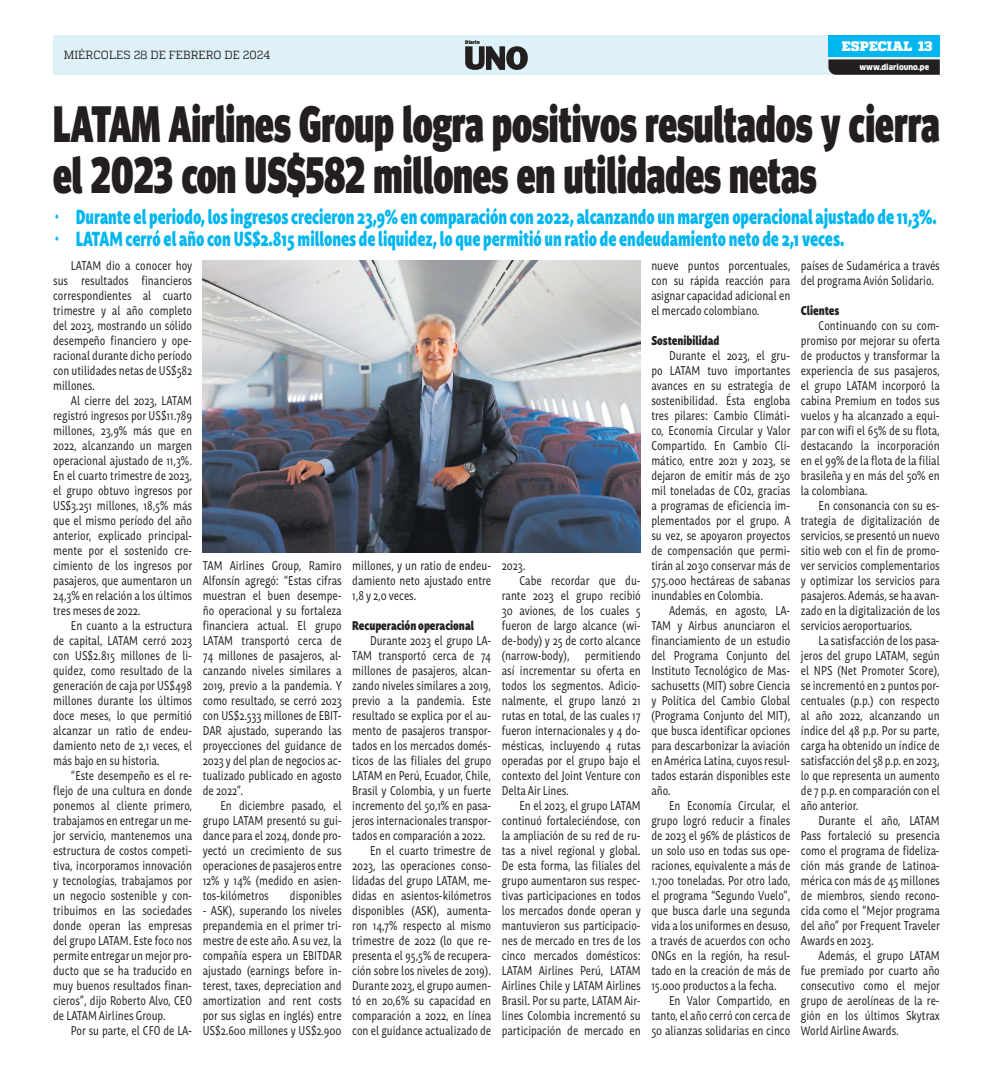
<style>
.page{position:relative;width:993px;height:1081px;background:#fff}
.page>*{position:absolute;margin:0;border:0;box-sizing:border-box;transform-origin:0 0}
.t1{font:900 51.25px/51.2px "Meta Head OT";color:#231f20;scale:.73 1}
.t2{font:900 20px "Mastro Sans";color:#00b6f0;scale:.71 1}
.t3{font:900 13.75px "Quadon";letter-spacing:.005em;color:#fff}
.t4{font:12.5px/15px "Mastro Sans";color:#231f20;text-align:justify;scale:.79 1}
.t5{font:900 12.5px "Mastro Sans";color:#231f20;scale:.79 1}
.t6{font:11.75px "Quadon";color:#231f20;scale:.95 1}
.t7{font:900 7.88px "Clan Pro";color:#fff;scale:.95 1}
.t8{font:900 4.88px "Clan Pro";letter-spacing:-.01em;color:#231f20}
.s1{font-weight:400}
</style>
<div class="page">
<div style="left:53px;top:35px;width:886px;height:40px;background:#dff1f8"></div>
<div style="left:828px;top:35px;width:111px;height:22px;background:#00b6f0"></div>
<svg style="left:828px;top:59px;width:111px;height:16px;background:#2d2a2b"></svg>
<svg style="left:465px;top:46px;width:62px;height:24px"></svg>
<img style="left:203px;top:260px;width:437px;height:292px">
<p class="t6" style="left:64px;top:48px;width:218px">MIÉRCOLES 28 DE FEBRERO DE 2024</p>
<p class="t8" style="left:465px;top:40px;width:16px">Diario</p>
<p class="t3" style="left:841px;top:38px;width:92px">ESPECIAL 13</p>
<p class="t7" style="left:859px;top:62px;width:75px">www.diariouno.pe</p>
<p class="t1" style="left:53px;top:97px;width:1215px">LATAM Airlines Group logra positivos resultados y cierra el 2023 con US$582 millones en utilidades netas</p>
<p class="t2" style="left:53px;top:200px;width:1245px"><span class="s1">•</span> Durante el periodo, los ingresos crecieron 23,9% en comparación con 2022, alcanzando un margen operacional ajustado de 11,3%.</p>
<p class="t2" style="left:53px;top:222px;width:1115px"><span class="s1">•</span> LATAM cerró el año con US$2.815 millones de liquidez, lo que permitió un ratio de endeudamiento neto de 2,1 veces.</p>
<p class="t4" style="left:53px;top:257px;width:177px;text-indent:18px">LATAM dio a conocer hoy sus resultados financieros correspondientes al cuarto trimestre y al año completo del 2023, mostrando un sólido desempeño financiero y ope&shy;racional durante dicho período con utilidades netas de US$582 millones.</p>
<p class="t4" style="left:53px;top:392px;width:178px;text-indent:18px">Al cierre del 2023, LATAM registró ingresos por US$11.789 millones, 23,9% más que en 2022, alcanzando un margen operacional ajustado de 11,3%.<br>En el cuarto trimestre de 2023, el grupo obtuvo ingresos por US$3.251 millones, 18,5% más que el mismo período del año anterior, explicado principal&shy;mente por el sostenido cre&shy;cimiento de los ingresos por pasajeros, que aumentaron un 24,3% en relación a los últimos tres meses de 2022.</p>
<p class="t4" style="left:53px;top:617px;width:177px;text-indent:18px">En cuanto a la estructura de capital, LATAM cerró 2023 con US$2.815 millones de li&shy;quidez, como resultado de la generación de caja por US$498 millones durante los últimos doce meses, lo que permitió alcanzar un ratio de endeu&shy;damiento neto de 2,1 veces, el más bajo en su historia.</p>
<p class="t4" style="left:53px;top:767px;width:178px;text-indent:18px">“Este desempeño es el re&shy;flejo de una cultura en donde ponemos al cliente primero, trabajamos en entregar un me&shy;jor servicio, mantenemos una estructura de costos competi&shy;tiva, incorporamos innovación y tecnologías, trabajamos por un negocio sostenible y con&shy;tribuimos en las sociedades donde operan las empresas del grupo LATAM. Este foco nos permite entregar un mejor pro&shy;ducto que se ha traducido en muy buenos resultados finan&shy;cieros”, dijo Roberto Alvo, CEO de LATAM Airlines Group.</p>
<p class="t4" style="left:71px;top:1022px;width:155px">Por su parte, el CFO de LA-</p>
<p class="t4" style="left:203px;top:557px;width:178px">TAM Airlines Group, Ramiro Alfonsín agregó: “Estas cifras muestran el buen desempe&shy;ño operacional y su fortaleza financiera actual. El grupo LATAM transportó cerca de 74 millones de pasajeros, al&shy;canzando niveles similares a 2019, previo a la pandemia. Y como resultado, se cerró 2023 con US$2.533 millones de EBIT-DAR ajustado, superando las proyecciones del guidance de 2023 y del plan de negocios ac&shy;tualizado publicado en agosto de 2022”.</p>
<p class="t4" style="left:203px;top:797px;width:177px;text-indent:18px">En diciembre pasado, el grupo LATAM presentó su gui&shy;dance para el 2024, donde pro&shy;yectó un crecimiento de sus operaciones de pasajeros entre 12% y 14% (medido en asien&shy;tos-kilómetros</p>
<p class="t4" style="left:290px;top:887px;width:67px">disponibles</p>
<p class="t4" style="left:203px;top:902px;width:177px">- ASK), superando los niveles prepandemia en el primer tri&shy;mestre de este año. A su vez, la compañía espera un EBITDAR ajustado (earnings before in&shy;terest, taxes, depreciation and amortization and rent costs por sus siglas en inglés) entre US$2.600 millones y US$2.900</p>
<p class="t4" style="left:352px;top:557px;width:177px">millones, y un ratio de endeu&shy;damiento neto ajustado entre 1,8 y 2,0 veces.</p>
<p class="t5" style="left:352px;top:615px;width:156px">Recuperación operacional</p>
<p class="t4" style="left:352px;top:632px;width:177px;text-indent:18px">Durante 2023 el grupo LA-TAM transportó cerca de 74 millones de pasajeros, alcan&shy;zando niveles similares a 2019, previo a la pandemia. Este resultado se explica por el au&shy;mento de pasajeros transpor&shy;tados en los mercados domés&shy;ticos de las filiales del grupo LATAM en Perú, Ecuador, Chile, Brasil y Colombia, y un fuerte incremento del 50,1% en pasa&shy;jeros internacionales transpor&shy;tados en comparación a 2022.</p>
<p class="t4" style="left:352px;top:842px;width:177px;text-indent:18px">En el cuarto trimestre de 2023, las operaciones conso&shy;lidadas del grupo LATAM, me&shy;didas en asientos-kilómetros disponibles (ASK), aumenta&shy;ron 14,7% respecto al mismo trimestre de 2022 (lo que re&shy;presenta el 95,5% de recupera&shy;ción sobre los niveles de 2019).<br>Durante 2023, el grupo aumen&shy;tó en 20,6% su capacidad en comparación a 2022, en línea con el guidance actualizado de</p>
<p class="t4" style="left:501px;top:557px;width:32px">2023.</p>
<p class="t4" style="left:501px;top:572px;width:177px;text-indent:18px">Cabe recordar que du&shy;rante 2023 el grupo recibió 30 aviones, de los cuales 5 fueron de largo alcance (wi&shy;de-body) y 25 de corto alcance (narrow-body), permitiendo así incrementar su oferta en todos los segmentos. Adicio&shy;nalmente, el grupo lanzó 21 rutas en total, de las cuales 17 fueron internacionales y 4 do&shy;mésticas, incluyendo 4 rutas operadas por el grupo bajo el contexto del Joint Venture con Delta Air Lines.</p>
<p class="t4" style="left:501px;top:797px;width:177px;text-indent:18px">En el 2023, el grupo LATAM continuó fortaleciéndose, con la ampliación de su red de ru&shy;tas a nivel regional y global.<br>De esta forma, las filiales del grupo aumentaron sus respec&shy;tivas participaciones en todos los mercados donde operan y mantuvieron sus participacio&shy;nes de mercado en tres de los cinco mercados domésticos:<br>LATAM Airlines Perú, LATAM Airlines Chile y LATAM Airlines Brasil. Por su parte, LATAM Air&shy;lines Colombia incrementó su participación de mercado en</p>
<p class="t4" style="left:651px;top:257px;width:177px">nueve puntos porcentuales, con su rápida reacción para asignar capacidad adicional en el mercado colombiano.</p>
<p class="t5" style="left:651px;top:330px;width:88px">Sostenibilidad</p>
<p class="t4" style="left:651px;top:347px;width:178px;text-indent:18px">Durante el 2023, el gru&shy;po LATAM tuvo importantes avances en su estrategia de sostenibilidad. Ésta engloba tres pilares: Cambio Climáti&shy;co, Economía Circular y Valor Compartido. En Cambio Cli&shy;mático, entre 2021 y 2023, se dejaron de emitir más de 250 mil toneladas de CO2, gracias a programas de eficiencia im&shy;plementados por el grupo. A su vez, se apoyaron proyectos de compensación que permi&shy;tirán al 2030 conservar más de 575.000 hectáreas de sabanas inundables en Colombia.</p>
<p class="t4" style="left:651px;top:602px;width:177px;text-indent:18px">Además, en agosto, LA-TAM y Airbus anunciaron el financiamiento de un estudio del Programa Conjunto del Instituto Tecnológico de Mas&shy;sachusetts (MIT) sobre Ciencia y Política del Cambio Global (Programa Conjunto del MIT), que busca identificar opciones para descarbonizar la aviación en América Latina, cuyos resul&shy;tados estarán disponibles este año.</p>
<p class="t4" style="left:651px;top:797px;width:177px;text-indent:18px">En Economía Circular, el grupo logró reducir a finales de 2023 el 96% de plásticos de un solo uso en todas sus ope&shy;raciones, equivalente a más de 1.700 toneladas. Por otro lado, el programa “Segundo Vuelo”, que busca darle una segunda vida a los uniformes en desuso, a través de acuerdos con ocho ONGs en la región, ha resul&shy;tado en la creación de más de 15.000 productos a la fecha.</p>
<p class="t4" style="left:651px;top:992px;width:177px;text-indent:18px">En Valor Compartido, en tanto, el año cerró con cerca de 50 alianzas solidarias en cinco</p>
<p class="t4" style="left:800px;top:257px;width:177px">países de Sudamérica a través del programa Avión Solidario.</p>
<p class="t5" style="left:800px;top:300px;width:50px">Clientes</p>
<p class="t4" style="left:800px;top:317px;width:177px;text-indent:18px">Continuando con su com&shy;promiso por mejorar su oferta de productos y transformar la experiencia de sus pasajeros, el grupo LATAM incorporó la cabina Premium en todos sus vuelos y ha alcanzado a equi&shy;par con wifi el 65% de su flota, destacando la incorporación en el 99% de la flota de la filial brasileña y en más del 50% en la colombiana.</p>
<p class="t4" style="left:800px;top:497px;width:177px;text-indent:18px">En consonancia con su es&shy;trategia de digitalización de servicios, se presentó un nuevo sitio web con el fin de promo&shy;ver servicios complementarios y optimizar los servicios para pasajeros. Además, se ha avan&shy;zado en la digitalización de los servicios aeroportuarios.</p>
<p class="t4" style="left:800px;top:632px;width:177px;text-indent:18px">La satisfacción de los pasa&shy;jeros del grupo LATAM, según el NPS (Net Promoter Score), se incrementó en 2 puntos por&shy;centuales (p.p.) con respecto al año 2022, alcanzando un índice del 48 p.p. Por su parte, carga ha obtenido un índice de satisfacción del 58 p.p. en 2023, lo que representa un aumento de 7 p.p. en comparación con el año anterior.</p>
<p class="t4" style="left:800px;top:812px;width:178px;text-indent:18px">Durante el año, LATAM Pass fortaleció su presencia como el programa de fideliza&shy;ción más grande de Latinoa&shy;mérica con más de 45 millones de miembros, siendo recono&shy;cida como el “Mejor programa del año” por Frequent Traveler Awards en 2023.</p>
<p class="t4" style="left:800px;top:947px;width:178px;text-indent:18px">Además, el grupo LATAM fue premiado por cuarto año consecutivo como el mejor grupo de aerolíneas de la re&shy;gión en los últimos Skytrax World Airline Awards.</p>
</div>
